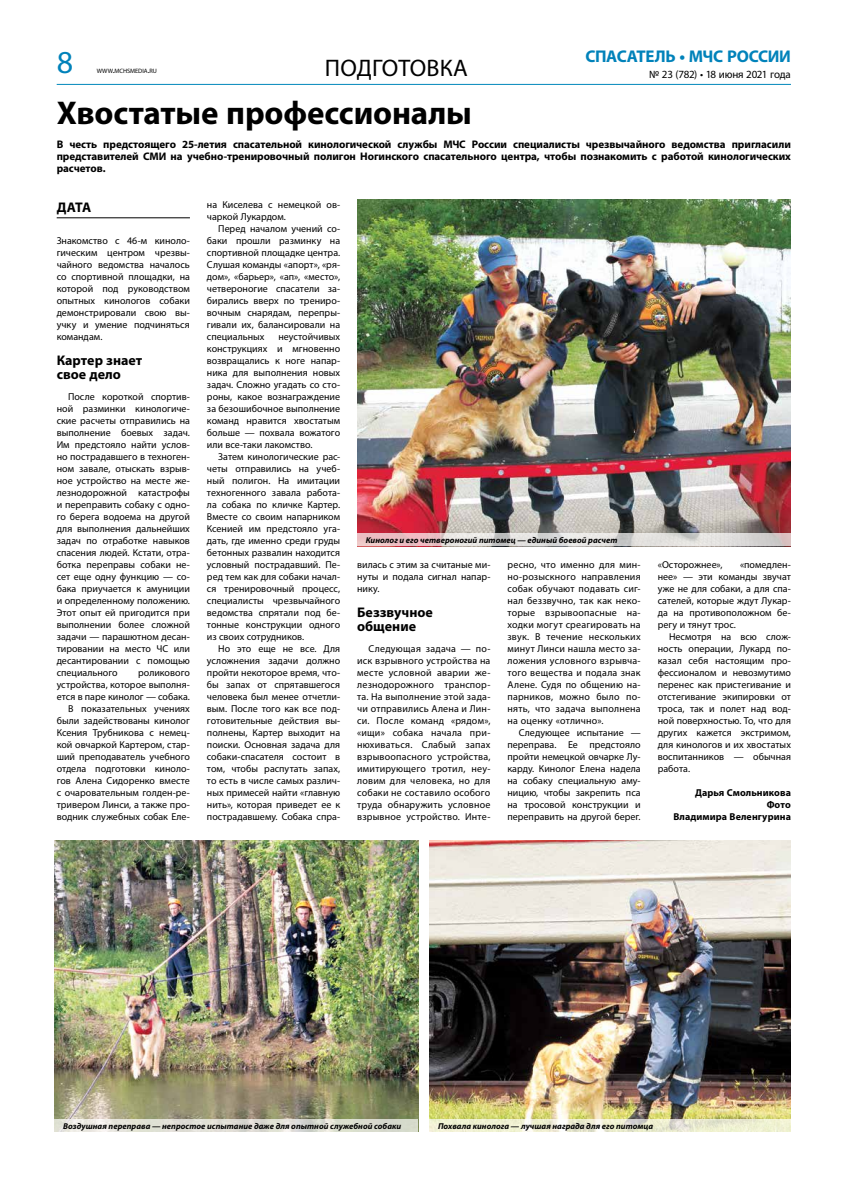
<style>
.page{position:relative;width:842px;height:1191px;background:#fff}
.page>*{position:absolute;margin:0;border:0;box-sizing:border-box;transform-origin:0 0}
.t1{font:700 33px "Myriad Pro";letter-spacing:-.005em;color:#000}
.t2{font:32px "Myriad Pro";color:#0082ba}
.t3{font:24px "Myriad Pro";color:#000}
.t4{font:700 17px "Myriad Pro";letter-spacing:-.02em;color:#0082ba}
.t5{font:700 14px/14px "Myriad Pro";color:#000}
.t6{font:700 11px/12px "Myriad Pro";letter-spacing:-.005em;color:#000;text-align:justify}
.t7{font:11px "Myriad Pro";letter-spacing:-.02em;color:#000}
.t8{font:10px/12px "Myriad Pro";color:#000;text-align:justify}
.t9{font:700 10px/12px "Myriad Pro";letter-spacing:.01em;color:#000;text-align:right}
.t10{font:italic 700 8.5px "Myriad Pro";color:#000}
.t11{font:6.3px "Myriad Pro";letter-spacing:-.01em;color:#000}
.s1{font-size:9px}
</style>
<div class="page">
<hr style="left:57px;top:84px;width:734px;height:1px;background:#0087bb">
<hr style="left:57px;top:217px;width:133px;height:1px;background:#000">
<img style="left:357px;top:199px;width:434px;height:335px">
<img style="left:429px;top:840px;width:362px;height:279px">
<img style="left:55px;top:840px;width:363px;height:279px">
<svg style="left:55px;top:1119px;width:363px;height:13px;background:#e0dfd6"></svg>
<svg style="left:429px;top:1119px;width:362px;height:13px;background:#ececd3"></svg>
<svg style="left:357px;top:534px;width:434px;height:12px;background:#e0d6d5"></svg>
<h2 class="t2" style="left:57px;top:42px;width:18px">8</h2>
<h3 class="t4" style="left:585px;top:47px;width:207px">СПАСАТЕЛЬ • МЧС РОССИИ</h3>
<p class="t11" style="left:97px;top:67px;width:62px">WWW<span class="s1">.</span>MCHSMEDIA<span class="s1">.</span>RU</p>
<h3 class="t3" style="left:325px;top:53px;width:16px">подготовка</h3>
<p class="t7" style="left:649px;top:67px;width:143px">№ 23 (782) • 18 июня 2021 года</p>
<h1 class="t1" style="left:57px;top:95px;width:417px">Хвостатые профессионалы</h1>
<p class="t6" style="left:57px;top:138px;width:736px">В честь предстоящего 25-летия спасательной кинологической службы МЧС России специалисты чрезвычайного ведомства пригласили представителей СМИ на учебно-тренировочный полигон Ногинского спасательного центра, чтобы познакомить с работой кинологических расчетов.</p>
<h3 class="t5" style="left:57px;top:200px;width:35px">ДАТА</h3>
<p class="t8" style="left:57px;top:234px;width:135px">Знакомство с 46-м киноло&shy;гическим центром чрезвы&shy;чайного ведомства началось со спортивной площадки, на которой под руководством опытных кинологов собаки демонстрировали свою вы&shy;учку и умение подчиняться командам.</p>
<h3 class="t5" style="left:57px;top:353px;width:87px">Картер знает свое дело</h3>
<p class="t8" style="left:57px;top:390px;width:135px;text-indent:11px">После короткой спортив&shy;ной разминки кинологиче&shy;ские расчеты отправились на выполнение боевых задач.<br>Им предстояло найти услов&shy;но пострадавшего в техноген&shy;ном завале, отыскать взрыв&shy;ное устройство на месте же&shy;лезнодорожной катастрофы и переправить собаку с одно&shy;го берега водоема на другой для выполнения дальнейших задач по отработке навыков спасения людей. Кстати, отра&shy;ботка переправы собаки не&shy;сет еще одну функцию — со&shy;бака приучается к амуниции и определенному положению.<br>Этот опыт ей пригодится при выполнении более сложной задачи — парашютном десан&shy;тировании на место ЧС или десантировании с помощью специального</p>
<p class="t8" style="left:57px;top:666px;width:135px;text-align:right">роликового<br>устройства, которое выполня&shy;ется в паре кинолог — собака.<br>В показательных учениях были задействованы кинолог<br>Ксения Трубникова с немец&shy;кой овчаркой Картером, стар&shy;ший преподаватель учебного отдела подготовки киноло&shy;гов Алена Сидоренко вместе с очаровательным голден-ре&shy;тривером Линси, а также про&shy;водник служебных собак Еле-</p>
<p class="t8" style="left:207px;top:198px;width:135px">на Киселева с немецкой ов&shy;чаркой Лукардом.</p>
<p class="t8" style="left:207px;top:222px;width:135px;text-indent:11px">Перед началом учений со&shy;баки прошли разминку на спортивной площадке центра.<br>Слушая команды «апорт», «ря&shy;дом», «барьер», «ап», «место», четвероногие спасатели за&shy;бирались вверх по трениро&shy;вочным снарядам, перепры&shy;гивали их, балансировали на специальных</p>
<p class="t8" style="left:207px;top:330px;width:135px;text-indent:72px">неустойчивых конструкциях и мгновенно возвращались к ноге напар&shy;ника для выполнения новых задач. Сложно угадать со сто&shy;роны, какое вознаграждение за безошибочное выполнение команд нравится хвостатым больше — похвала вожатого или все-таки лакомство.</p>
<p class="t8" style="left:207px;top:450px;width:135px;text-indent:11px">Затем кинологические рас&shy;четы отправились на учеб&shy;ный полигон. На имитации техногенного завала работа&shy;ла собака по кличке Картер.<br>Вместе со своим напарником Ксенией им предстояло уга&shy;дать, где именно среди груды бетонных развалин находится условный пострадавший. Пе&shy;ред тем как для собаки начал&shy;ся тренировочный процесс, специалисты чрезвычайного ведомства спрятали под бе&shy;тонные конструкции одного из своих сотрудников.</p>
<p class="t8" style="left:207px;top:642px;width:135px;text-indent:11px">Но это еще не все. Для усложнения задачи должно пройти некоторое время, что&shy;бы запах от спрятавшегося человека был менее отчетли&shy;вым. После того как все под&shy;готовительные действия вы&shy;полнены, Картер выходит на поиски. Основная задача для собаки-спасателя состоит в том, чтобы распутать запах, то есть в числе самых различ&shy;ных примесей найти «главную нить», которая приведет ее к пострадавшему. Собака спра-</p>
<p class="t10" style="left:366px;top:535px;width:253px">Кинолог и его четвероногий питомец — единый боевой расчет</p>
<p class="t8" style="left:357px;top:558px;width:135px">вилась с этим за считаные ми&shy;нуты и подала сигнал напар&shy;нику.</p>
<h3 class="t5" style="left:357px;top:605px;width:77px">Беззвучное общение</h3>
<p class="t8" style="left:357px;top:642px;width:135px;text-indent:11px">Следующая задача — по&shy;иск взрывного устройства на месте условной аварии же&shy;лезнодорожного транспор&shy;та. На выполнение этой зада&shy;чи отправились Алена и Лин&shy;си. После команд «рядом», «ищи» собака начала при&shy;нюхиваться. Слабый запах взрывоопасного устройства, имитирующего тротил, неу&shy;ловим для человека, но для собаки не составило особого труда обнаружить условное взрывное устройство. Инте-</p>
<p class="t8" style="left:507px;top:558px;width:135px">ресно, что именно для мин&shy;но-розыскного направления собак обучают подавать сиг&shy;нал беззвучно, так как неко&shy;торые взрывоопасные на&shy;ходки могут среагировать на звук. В течение нескольких минут Линси нашла место за&shy;ложения условного взрывча&shy;того вещества и подала знак Алене. Судя по общению на&shy;парников, можно было по&shy;нять, что задача выполнена на оценку «отлично».</p>
<p class="t8" style="left:507px;top:726px;width:135px;text-indent:11px">Следующее испытание — переправа. Ее предстояло пройти немецкой овчарке Лу&shy;карду. Кинолог Елена надела на собаку специальную аму&shy;ницию, чтобы закрепить пса на тросовой конструкции и переправить на другой берег.</p>
<p class="t8" style="left:658px;top:558px;width:66px">«Осторожнее»,</p>
<p class="t8" style="left:658px;top:558px;width:135px;text-indent:82px">«помедлен&shy;нее» — эти команды звучат уже не для собаки, а для спа&shy;сателей, которые ждут Лукар&shy;да на противоположном бе&shy;регу и тянут трос.</p>
<p class="t8" style="left:658px;top:630px;width:135px;text-indent:11px">Несмотря на всю слож&shy;ность операции, Лукард по&shy;казал себя настоящим про&shy;фессионалом и невозмутимо перенес как пристегивание и отстегивание экипировки от троса, так и полет над вод&shy;ной поверхностью. То, что для других кажется экстримом, для кинологов и их хвостатых воспитанников — обычная работа.</p>
<p class="t9" style="left:673px;top:786px;width:119px">Дарья Смольникова<br>Фото<br>Владимира Веленгурина</p>
<p class="t10" style="left:63px;top:1121px;width:340px">Воздушная переправа — непростое испытание даже для опытной служебной собаки</p>
<p class="t10" style="left:438px;top:1121px;width:217px">Похвала кинолога — лучшая награда для его питомца</p>
</div>
